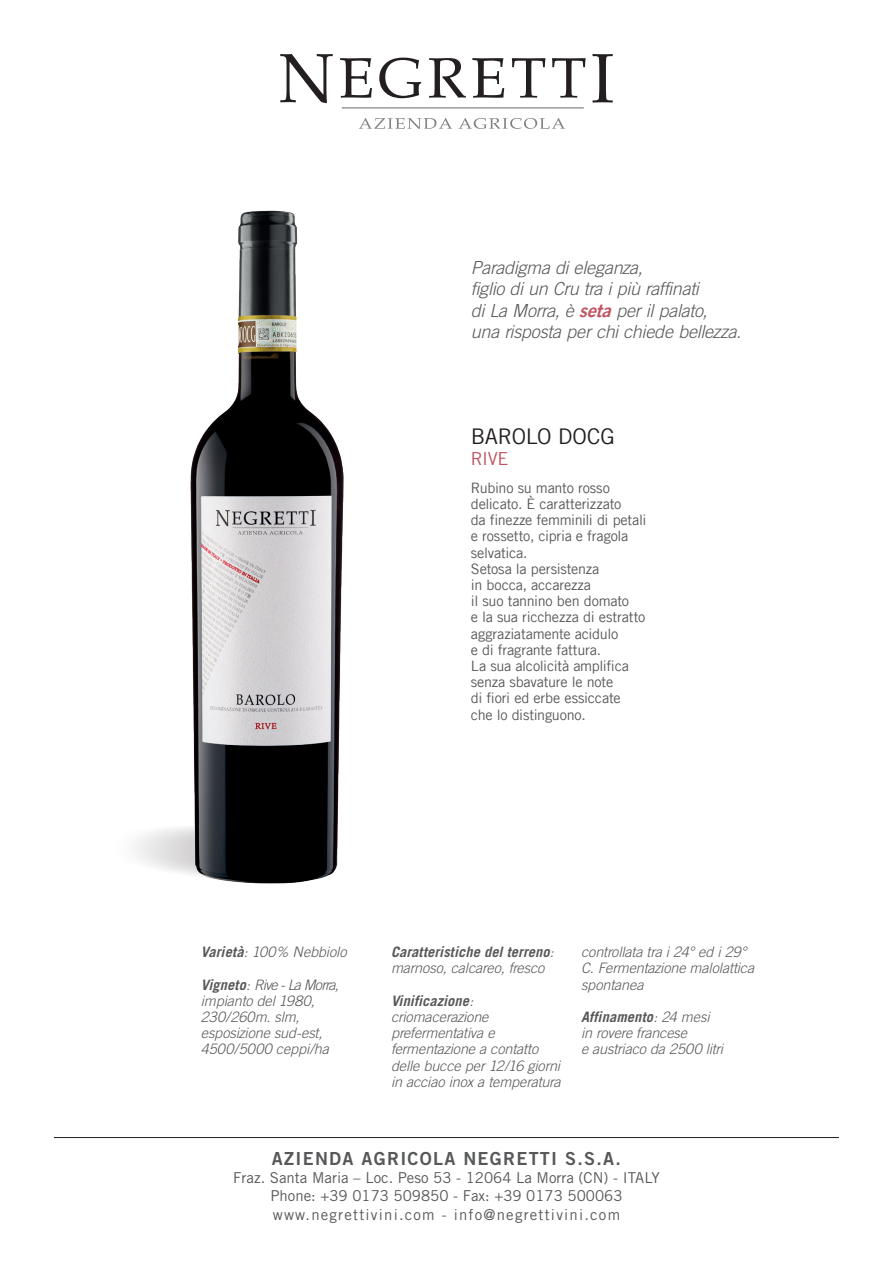
<style>
.page{position:relative;width:893px;height:1263px;background:#fff}
.page>*{position:absolute;margin:0;border:0;box-sizing:border-box;transform-origin:0 0}
.t1{font:21.6px "Trade Gothic LT Com";letter-spacing:-.015em;color:#231f20}
.t2{font:italic 300 18px/21.6px "Trade Gothic";letter-spacing:-.02em;color:#57585a}
.t3{font:18px "Trade Gothic Bold Two";letter-spacing:.07em;color:#57585a}
.t4{font:18px "Trade Gothic LT Com";color:#bf5361}
.t5{font:15px/18px "Trade Gothic";color:#57585a;text-align:center}
.t6{font:15px "Trade Gothic";letter-spacing:.08em;color:#57585a}
.t7{font:italic 300 14.4px/16.2px "Trade Gothic";letter-spacing:-.01em;color:#57585a}
.t8{font:14.4px/16.2px "Trade Gothic LT Com";letter-spacing:-.015em;color:#57585a}
.t9{font:italic 700 14.4px/16.2px "Trade Gothic";letter-spacing:.01em;color:#57585a}
.s1{font-family:"Trade Gothic LT Com Bd 2";font-weight:400;color:#bf5361}
.s2{font-weight:700}
.s3{font-weight:300}
</style>
<div class="page">
<hr style="left:342px;top:107px;width:242px;height:2px;background:#808285">
<svg style="left:280px;top:54px;width:53px;height:49px"></svg>
<svg style="left:340px;top:58px;width:32px;height:40px"></svg>
<svg style="left:379px;top:58px;width:42px;height:40px"></svg>
<svg style="left:429px;top:58px;width:37px;height:40px"></svg>
<svg style="left:472px;top:58px;width:32px;height:40px"></svg>
<svg style="left:512px;top:58px;width:33px;height:40px"></svg>
<svg style="left:552px;top:58px;width:34px;height:40px"></svg>
<svg style="left:593px;top:54px;width:20px;height:49px"></svg>
<svg style="left:359px;top:118px;width:93px;height:11px"></svg>
<svg style="left:458px;top:118px;width:107px;height:11px"></svg>
<hr style="left:54px;top:1137px;width:785px;height:1px;background:#231f20">
<svg style="left:135px;top:827px;width:55px;height:47px"></svg>
<img style="left:190px;top:210px;width:154px;height:674px">
<p class="t2" style="left:471px;top:256px;width:272px">Paradigma di eleganza,<br>figlio di un Cru tra i più raffinati<br>di La Morra, è <span class="s1">seta</span>per il palato,<br>una risposta per chi chiede bellezza.</p>
<h1 class="t1" style="left:471px;top:423px;width:145px">BAROLO DOCG</h1>
<p class="t4" style="left:471px;top:448px;width:39px">RIVE</p>
<p class="t8" style="left:471px;top:479px;width:177px">Rubino su manto rosso delicato. È caratterizzato<br>da finezze femminili di petali e rossetto, cipria e fragola selvatica.<br>Setosa la persistenza<br>in bocca, accarezza<br>il suo tannino ben domato<br>e la sua ricchezza di estratto aggraziatamente acidulo<br>e di fragrante fattura.<br>La sua alcolicità amplifica senza sbavature le note<br>di fiori ed erbe essiccate<br>che lo distinguono.</p>
<p class="t7" style="left:201px;top:944px;width:147px"><span class="s2">Varietà</span>: 100% Nebbiolo</p>
<p class="t7" style="left:201px;top:976px;width:139px"><span class="s2">Vigneto</span>: Rive - La Morra, impianto del 1980,<br>230/260m. slm, esposizione sud-est,<br>4500/5000 ceppi/ha</p>
<p class="t9" style="left:391px;top:944px;width:164px">Caratteristiche del terreno<span class="s3">: marnoso, calcareo, fresco</span></p>
<p class="t7" style="left:391px;top:992px;width:171px"><span class="s2">Vinificazione</span>: criomacerazione prefermentativa e fermentazione a contatto delle bucce per 12/16 giorni in acciao inox a temperatura</p>
<p class="t7" style="left:581px;top:944px;width:175px">controllata tra i 24° ed i 29°<br>C. Fermentazione malolattica spontanea</p>
<p class="t7" style="left:581px;top:1008px;width:143px"><span class="s2">Affinamento</span>: 24 mesi in rovere francese<br>e austriaco da 2500 litri</p>
<p class="t3" style="left:272px;top:1147px;width:351px">AZIENDA AGRICOLA NEGRETTI S.S.A.</p>
<p class="t5" style="left:233px;top:1168px;width:428px">Fraz. Santa Maria – Loc. Peso 53 - 12064 La Morra (CN) - ITALY<br>Phone: +39 0173 509850 - Fax: +39 0173 500063</p>
<p class="t6" style="left:273px;top:1206px;width:349px">www.negrettivini.com - info@negrettivini.com</p>
</div>
